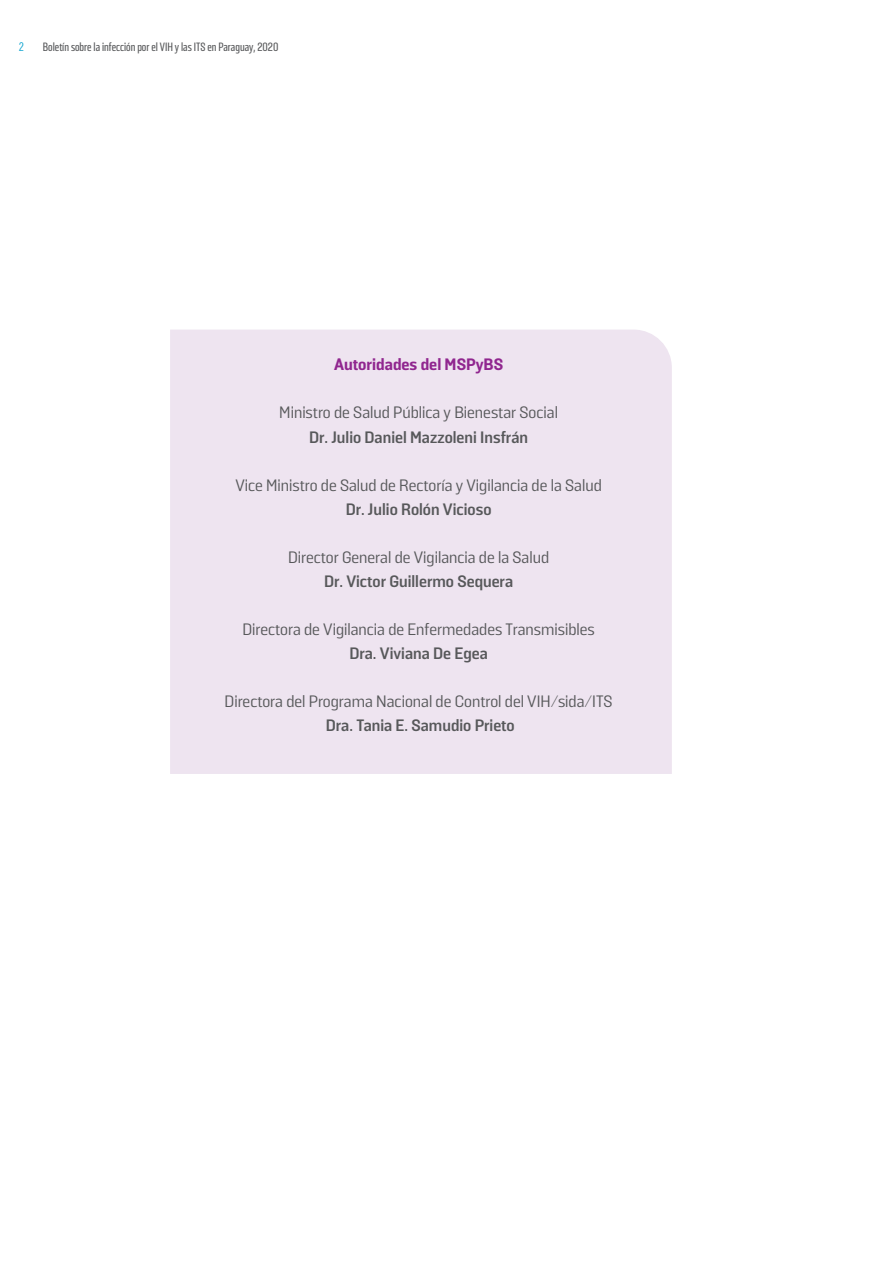
<style>
.page{position:relative;width:893px;height:1263px;background:#fff}
.page>*{position:absolute;margin:0;border:0;box-sizing:border-box;transform-origin:0 0}
.t1{font:16.5px "Solido";color:#57585a}
.t2{font:600 16.5px "Solido";color:#57585a}
.t3{font:700 16.5px "Solido";color:#90268f}
.t4{font:500 12px "Solido Condensed";color:#57585a}
.t5{font:12px "Trade Gothic LT Std Cn 18";color:#0ca3cf}
</style>
<div class="page">
<div style="left:170px;top:330px;width:502px;height:444px;background:#eee4f0"></div>
<p class="t5" style="left:19px;top:40px;width:7px">2</p>
<p class="t4" style="left:43px;top:41px;width:237px">Boletín sobre la infección por el VIH y las ITS en Paraguay, 2020</p>
<p class="t3" style="left:334px;top:355px;width:171px">Autoridades del MSPyBS</p>
<p class="t1" style="left:279px;top:403px;width:280px">Ministro de Salud Pública y Bienestar Social</p>
<p class="t2" style="left:309px;top:427px;width:220px">Dr. Julio Daniel Mazzoleni Insfrán</p>
<p class="t1" style="left:235px;top:475px;width:368px">Vice Ministro de Salud de Rectoría y Vigilancia de la Salud</p>
<p class="t2" style="left:346px;top:499px;width:147px">Dr. Julio Rolón Vicioso</p>
<p class="t1" style="left:288px;top:548px;width:263px">Director General de Vigilancia de la Salud</p>
<p class="t2" style="left:324px;top:572px;width:191px">Dr. Victor Guillermo Sequera</p>
<p class="t1" style="left:242px;top:620px;width:354px">Directora de Vigilancia de Enfermedades Transmisibles</p>
<p class="t2" style="left:349px;top:644px;width:140px">Dra. Viviana De Egea</p>
<p class="t1" style="left:225px;top:692px;width:390px">Directora del Programa Nacional de Control del VIH/sida/ITS</p>
<p class="t2" style="left:326px;top:716px;width:190px">Dra. Tania E. Samudio Prieto</p>
</div>
